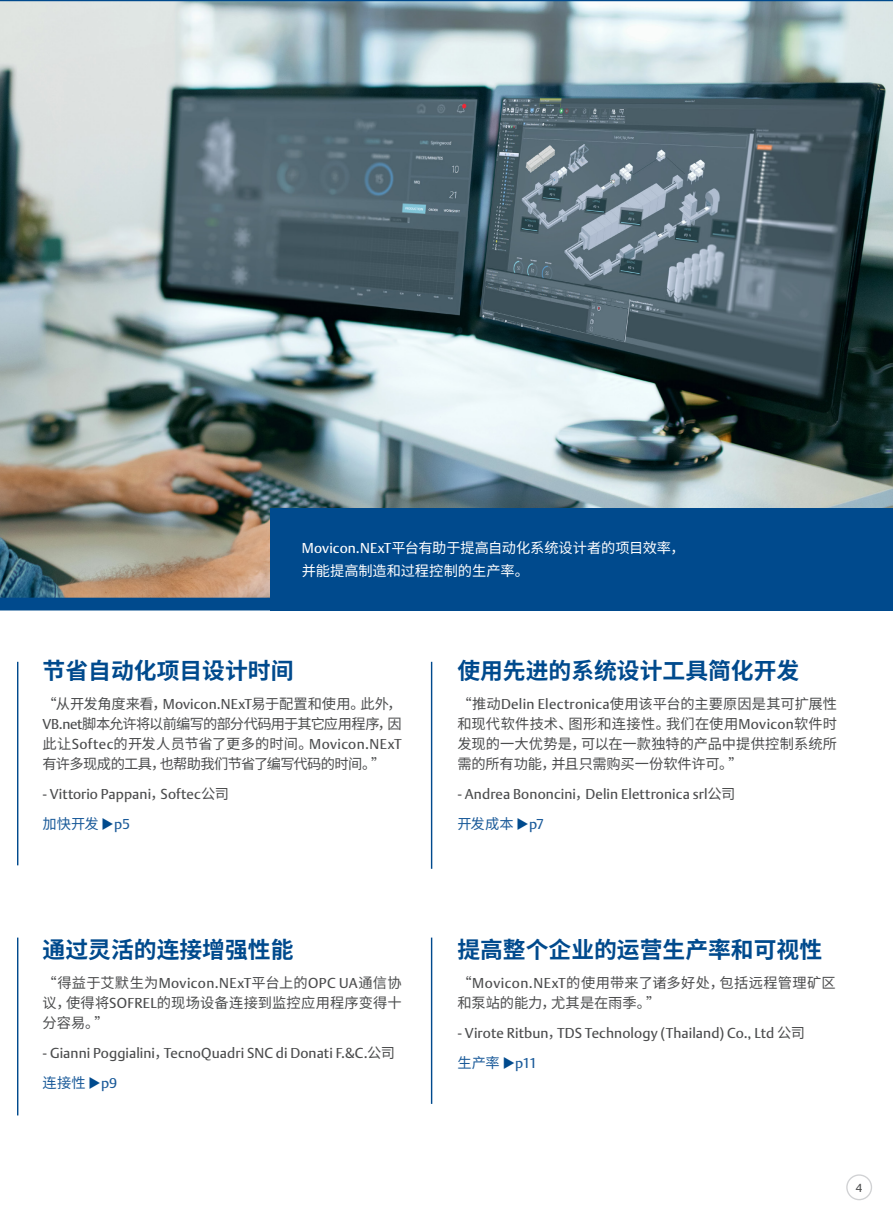
<style>
.page{position:relative;width:893px;height:1212px;background:#fff}
.page>*{position:absolute;margin:0;border:0;box-sizing:border-box;transform-origin:0 0}
.t1{font:700 22.8px "Source Han Sans CN";color:#004a8d}
.t2{font:14.25px/20px "Source Han Sans CN";letter-spacing:-.005em;color:#4b4c4d;text-align:justify}
.t3{font:14.25px "DTL Argo T";letter-spacing:.005em;color:#4b4c4d}
.t4{font:14.25px "Source Han Sans CN";letter-spacing:-.01em;color:#fff}
.t5{font:14.25px "Source Han Sans CN";letter-spacing:.01em;color:#1a5a99}
.t6{font:11.55px "DTL Argo T";color:#4b4c4d}
.s1{font-family:"DTL Argo T"}
.s2{font-family:"Source Han Sans CN"}
.s3{color:#004a8d}
</style>
<div class="page">
<div style="left:846px;top:1174px;width:26px;height:26px;border:1px solid #d1d2d4;border-radius:50%"></div>
<img style="left:0;top:0;width:893px;height:610px">
<hr style="left:17px;top:662px;width:1px;height:203px;background:#004a8d">
<hr style="left:17px;top:937px;width:1px;height:178px;background:#004a8d">
<hr style="left:431px;top:662px;width:1px;height:207px;background:#004a8d">
<hr style="left:431px;top:937px;width:1px;height:167px;background:#004a8d">
<div style="left:270px;top:508px;width:623px;height:102px;background:#004a8d"></div>
<p class="t4" style="left:302px;top:541px;width:384px"><span class="s1">Movicon.NExT</span>平台有助于提高自动化系统设计者的项目效率，</p>
<p class="t4" style="left:302px;top:563px;width:229px">并能提高制造和过程控制的生产率。</p>
<p class="t1" style="left:43px;top:659px;width:252px">节省自动化项目设计时间</p>
<p class="t2" style="left:43px;top:694px;width:361px">“从开发角度来看，<span class="s1">Movicon.NExT</span>易于配置和使用。此外，</p>
<p class="t2" style="left:43px;top:714px;width:361px"><span class="s1">VB.net</span>脚本允许将以前编写的部分代码用于其它应用程序，因此让<span class="s1">Softec</span>的开发人员节省了更多的时间。<span class="s1">Movicon.NExT</span>有许多现成的工具，也帮助我们节省了编写代码的时间。”</p>
<p class="t3" style="left:43px;top:785px;width:188px">- Vittorio Pappani<span class="s2">，</span>Softec<span class="s2">公司</span></p>
<p class="t5" style="left:43px;top:816px;width:89px">加快开发 <span class="s3">◆</span><span class="s1">p5</span></p>
<p class="t1" style="left:457px;top:659px;width:344px">使用先进的系统设计工具简化开发</p>
<p class="t2" style="left:457px;top:694px;width:381px">“推动<span class="s1">Delin Electronica</span>使用该平台的主要原因是其可扩展性和现代软件技术、图形和连接性。我们在使用<span class="s1">Movicon</span>软件时发现的一大优势是，可以在一款独特的产品中提供控制系统所需的所有功能，并且只需购买一份软件许可。”</p>
<p class="t3" style="left:457px;top:785px;width:280px">- Andrea Bononcini<span class="s2">，</span>Delin Elettronica srl<span class="s2">公司</span></p>
<p class="t5" style="left:457px;top:816px;width:88px">开发成本 <span class="s3">◆</span><span class="s1">p7</span></p>
<p class="t1" style="left:43px;top:938px;width:252px">通过灵活的连接增强性能</p>
<p class="t2" style="left:43px;top:972px;width:361px">“得益于艾默生为<span class="s1">Movicon.NExT</span>平台上的<span class="s1">OPC UA</span>通信协议，使得将<span class="s1">SOFREL</span>的现场设备连接到监控应用程序变得十分容易。”</p>
<p class="t3" style="left:43px;top:1044px;width:354px">- Gianni Poggialini<span class="s2">，</span>TecnoQuadri SNC di Donati F.&amp;C.<span class="s2">公司</span></p>
<p class="t5" style="left:43px;top:1075px;width:76px">连接性 <span class="s3">◆</span><span class="s1">p9</span></p>
<p class="t1" style="left:457px;top:938px;width:366px">提高整个企业的运营生产率和可视性</p>
<p class="t2" style="left:457px;top:972px;width:380px">“<span class="s1">Movicon.NExT</span>的使用带来了诸多好处，包括远程管理矿区和泵站的能力，尤其是在雨季。”</p>
<p class="t3" style="left:457px;top:1024px;width:349px">- Virote Ritbun<span class="s2">，</span>TDS Technology (Thailand) Co., Ltd <span class="s2">公司</span></p>
<p class="t5" style="left:457px;top:1055px;width:81px">生产率 <span class="s3">◆</span><span class="s1">p11</span></p>
<p class="t6" style="left:856px;top:1181px;width:8px">4</p>
</div>
